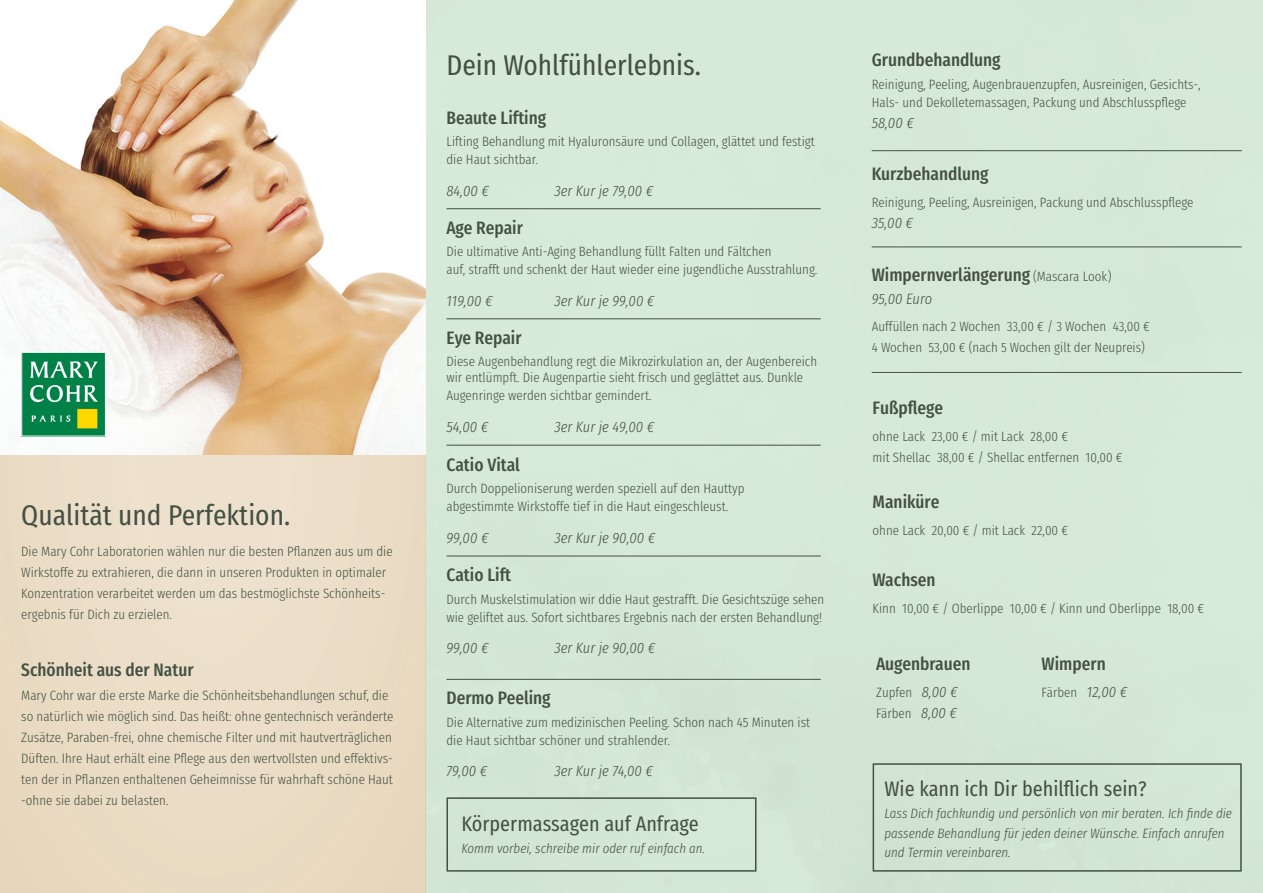
<style>
.page{position:relative;width:1263px;height:893px;background:#fff}
.page>*{position:absolute;margin:0;border:0;box-sizing:border-box;transform-origin:0 0}
.Fließtext_black_ital{font:28.5px "Fira Sans Condensed";color:#445043}
.Fließtext_black_ital-2{font:21px "Fira Sans Condensed";color:#445043}
.Fließtext_black_ital-3{font:500 18px "Fira Sans Condensed";color:#445043}
.Fließtext_black_ital-4{font:italic 300 15px "Fira Sans Condensed";color:#445043}
.Fließtext_black_ital-5{font:300 13.5px/21px "Fira Sans Condensed";color:#445043}
.Fließtext_black_ital-6{font:italic 300 13.5px/19.5px "Fira Sans Condensed";color:#445043}
.s1{font-weight:300;font-size:13.5px}
.s2{font-style:italic;font-size:15px}
</style>
<div class="page">
<div style="left:0;top:0;width:425px;height:893px;background:#eadcc5"></div>
<img style="left:0;top:0;width:425px;height:454px">
<img style="left:23px;top:354px;width:81px;height:80px">
<div style="left:21px;top:352px;width:85px;height:84px;border:1px solid #fff"></div>
<div style="left:446px;top:797px;width:310px;height:75px;border:2px solid #445043"></div>
<div style="left:873px;top:763px;width:369px;height:109px;border:2px solid #445043"></div>
<hr style="left:446px;top:208px;width:375px;height:1px;background:#445043">
<hr style="left:872px;top:150px;width:370px;height:1px;background:#445043">
<hr style="left:872px;top:247px;width:370px;height:1px;background:#445043">
<hr style="left:872px;top:372px;width:370px;height:1px;background:#445043">
<hr style="left:446px;top:318px;width:375px;height:1px;background:#445043">
<hr style="left:446px;top:445px;width:375px;height:1px;background:#445043">
<hr style="left:446px;top:556px;width:375px;height:1px;background:#445043">
<hr style="left:446px;top:679px;width:375px;height:1px;background:#445043">
<p class="Fließtext_black_ital" style="left:21px;top:489px;width:270px">Qualität und Perfektion.</p>
<p class="Fließtext_black_ital-5" style="left:21px;top:539px;width:373px">Die Mary Cohr Laboratorien wählen nur die besten Pflanzen aus um die Wirkstoffe zu extrahieren, die dann in unseren Produkten in optimaler Konzentration verarbeitet werden um das bestmöglichste Schönheits&shy;ergebnis für Dich zu erzielen.</p>
<p class="Fließtext_black_ital-3" style="left:21px;top:653px;width:174px">Schönheit aus der Natur</p>
<p class="Fließtext_black_ital-5" style="left:21px;top:683px;width:373px">Mary Cohr war die erste Marke die Schönheitsbehandlungen schuf, die so natürlich wie möglich sind. Das heißt: ohne gentechnisch veränderte Zusätze, Paraben-frei, ohne chemische Filter und mit hautverträglichen Düften. Ihre Haut erhält eine Pflege aus den wertvollsten und effektivs&shy;ten der in Pflanzen enthaltenen Geheimnisse für wahrhaft schöne Haut -ohne sie dabei zu belasten.</p>
<p class="Fließtext_black_ital" style="left:446px;top:39px;width:256px">Dein Wohlfühlerlebnis.</p>
<p class="Fließtext_black_ital-3" style="left:446px;top:101px;width:101px">Beaute Lifting</p>
<p class="Fließtext_black_ital-5" style="left:446px;top:131px;width:370px;line-height:18px">Lifting Behandlung mit Hyaluronsäure und Collagen, glättet und festigt die Haut sichtbar.</p>
<p class="Fließtext_black_ital-4" style="left:446px;top:180px;width:44px">84,00 €</p>
<p class="Fließtext_black_ital-4" style="left:554px;top:180px;width:100px">3er Kur je 79,00 €</p>
<p class="Fließtext_black_ital-3" style="left:446px;top:211px;width:78px">Age Repair</p>
<p class="Fließtext_black_ital-5" style="left:446px;top:241px;width:372px;line-height:18px">Die ultimative Anti-Aging Behandlung füllt Falten und Fältchen<br>auf, strafft und schenkt der Haut wieder eine jugendliche Ausstrahlung.</p>
<p class="Fließtext_black_ital-4" style="left:446px;top:290px;width:48px">119,00 €</p>
<p class="Fließtext_black_ital-4" style="left:554px;top:290px;width:101px">3er Kur je 99,00 €</p>
<p class="Fließtext_black_ital-3" style="left:446px;top:321px;width:77px">Eye Repair</p>
<p class="Fließtext_black_ital-5" style="left:446px;top:352px;width:372px;line-height:16.2px">Diese Augenbehandlung regt die Mikrozirkulation an, der Augenbereich wir entlümpft. Die Augenpartie sieht frisch und geglättet aus. Dunkle</p>
<p class="Fließtext_black_ital-5" style="left:446px;top:384px;width:207px">Augenringe werden sichtbar gemindert.</p>
<p class="Fließtext_black_ital-4" style="left:446px;top:416px;width:43px">54,00 €</p>
<p class="Fließtext_black_ital-4" style="left:554px;top:416px;width:101px">3er Kur je 49,00 €</p>
<p class="Fließtext_black_ital-3" style="left:446px;top:448px;width:75px">Catio Vital</p>
<p class="Fließtext_black_ital-5" style="left:446px;top:478px;width:300px;line-height:18px">Durch Doppelioniserung werden speziell auf den Hauttyp abgestimmte Wirkstoffe tief in die Haut eingeschleust.</p>
<p class="Fließtext_black_ital-4" style="left:446px;top:527px;width:43px">99,00 €</p>
<p class="Fließtext_black_ital-4" style="left:554px;top:527px;width:102px">3er Kur je 90,00 €</p>
<p class="Fließtext_black_ital-3" style="left:446px;top:558px;width:66px">Catio Lift</p>
<p class="Fließtext_black_ital-5" style="left:446px;top:589px;width:379px;line-height:18px">Durch Muskelstimulation wir ddie Haut gestrafft. Die Gesichtszüge sehen wie geliftet aus. Sofort sichtbares Ergebnis nach der ersten Behandlung!</p>
<p class="Fließtext_black_ital-4" style="left:446px;top:637px;width:43px">99,00 €</p>
<p class="Fließtext_black_ital-4" style="left:554px;top:637px;width:102px">3er Kur je 90,00 €</p>
<p class="Fließtext_black_ital-3" style="left:446px;top:681px;width:106px">Dermo Peeling</p>
<p class="Fließtext_black_ital-5" style="left:446px;top:712px;width:365px;line-height:18px">Die Alternative zum medizinischen Peeling. Schon nach 45 Minuten ist die Haut sichtbar schöner und strahlender.</p>
<p class="Fließtext_black_ital-4" style="left:446px;top:760px;width:42px">79,00 €</p>
<p class="Fließtext_black_ital-4" style="left:554px;top:760px;width:100px">3er Kur je 74,00 €</p>
<p class="Fließtext_black_ital-2" style="left:461px;top:804px;width:239px">Körpermassagen auf Anfrage</p>
<p class="Fließtext_black_ital-6" style="left:461px;top:838px;width:245px">Komm vorbei, schreibe mir oder ruf einfach an.</p>
<p class="Fließtext_black_ital-3" style="left:872px;top:44px;width:130px">Grundbehandlung</p>
<p class="Fließtext_black_ital-5" style="left:872px;top:74px;width:331px;line-height:18px">Reinigung, Peeling, Augenbrauenzupfen, Ausreinigen, Gesichts-,<br>Hals- und Dekolletemassagen, Packung und Abschlusspflege</p>
<p class="Fließtext_black_ital-4" style="left:872px;top:112px;width:44px">58,00 €</p>
<p class="Fließtext_black_ital-3" style="left:872px;top:158px;width:118px">Kurzbehandlung</p>
<p class="Fließtext_black_ital-5" style="left:872px;top:191px;width:323px">Reinigung, Peeling, Ausreinigen, Packung und Abschlusspflege</p>
<p class="Fließtext_black_ital-4" style="left:872px;top:212px;width:43px">35,00 €</p>
<p class="Fließtext_black_ital-3" style="left:872px;top:258px;width:241px">Wimpernverlängerung <span class="s1">(Mascara Look)</span></p>
<p class="Fließtext_black_ital-4" style="left:872px;top:288px;width:62px">95,00 Euro</p>
<p class="Fließtext_black_ital-5" style="left:872px;top:314px;width:280px">Auffüllen nach 2 Wochen 33,00 € / 3 Wochen 43,00 €<br>4 Wochen 53,00 € (nach 5 Wochen gilt der Neupreis)</p>
<p class="Fließtext_black_ital-3" style="left:873px;top:392px;width:72px">Fußpflege</p>
<p class="Fließtext_black_ital-5" style="left:873px;top:425px;width:251px">ohne Lack 23,00 € / mit Lack 28,00 €<br>mit Shellac 38,00 € / Shellac entfernen 10,00 €</p>
<p class="Fließtext_black_ital-3" style="left:873px;top:485px;width:68px">Maniküre</p>
<p class="Fließtext_black_ital-5" style="left:873px;top:518px;width:197px">ohne Lack 20,00 € / mit Lack 22,00 €</p>
<p class="Fließtext_black_ital-3" style="left:873px;top:563px;width:64px">Wachsen</p>
<p class="Fließtext_black_ital-5" style="left:873px;top:596px;width:333px">Kinn 10,00 € / Oberlippe 10,00 € / Kinn und Oberlippe 18,00 €</p>
<p class="Fließtext_black_ital-3" style="left:876px;top:647px;width:96px">Augenbrauen</p>
<p class="Fließtext_black_ital-5" style="left:876px;top:680px;width:83px">Zupfen <span class="s2">8,00 €<br></span>Färben <span class="s2">8,00 €</span></p>
<p class="Fließtext_black_ital-3" style="left:1041px;top:647px;width:66px">Wimpern</p>
<p class="Fließtext_black_ital-5" style="left:1041px;top:680px;width:87px">Färben <span class="s2">12,00 €</span></p>
<p class="Fließtext_black_ital-2" style="left:884px;top:769px;width:264px">Wie kann ich Dir behilflich sein?</p>
<p class="Fließtext_black_ital-6" style="left:884px;top:803px;width:349px">Lass Dich fachkundig und persönlich von mir beraten. Ich finde die passende Behandlung für jeden deiner Wünsche. Einfach anrufen und Termin vereinbaren.</p>
</div>
